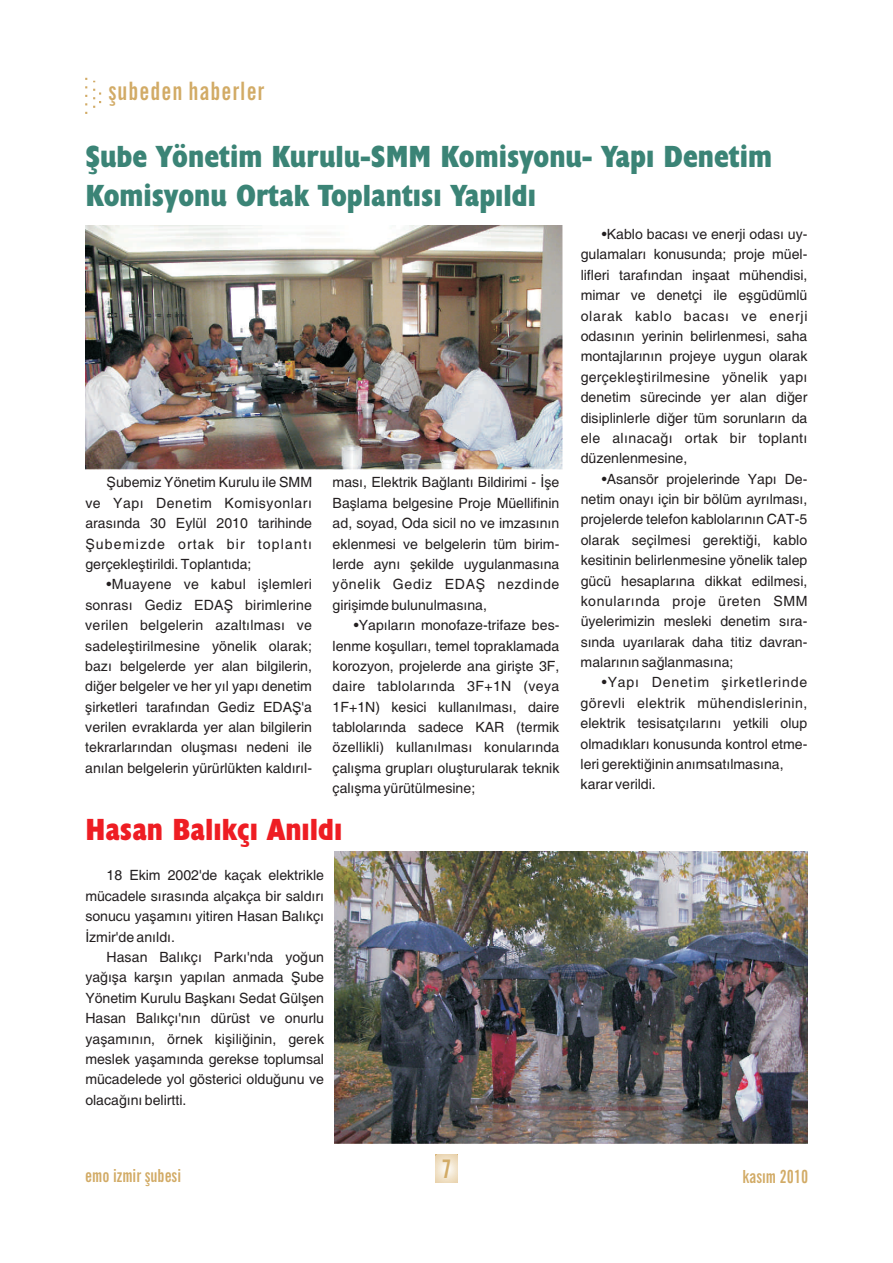
<style>
.page{position:relative;width:893px;height:1263px;background:#fff}
.page>*{position:absolute;margin:0;border:0;box-sizing:border-box;transform-origin:0 0}
.t1{font:700 condensed 30.9px/38.8px "Humanist 521 BT Xtra";color:#3b8476}
.t2{font:700 condensed 30.9px "Humanist 521 BT Xtra";color:#ee1d23}
.t3{font:700 condensed 25.5px "News Gothic BT";color:#d2ab66;scale:.88 1}
.t4{font:700 extra-condensed 25.35px "News Gothic BT";letter-spacing:.045em;color:#d2ab66}
.t5{font:700 extra-condensed 18px "News Gothic BT";color:#d2ab66}
.t6{font:14.1px/20.4px "Helvetica";color:#231f20;text-align:justify}
</style>
<div class="page">
<svg style="left:85px;top:77px;width:2px;height:37px"></svg>
<svg style="left:93px;top:81px;width:8px;height:27px"></svg>
<img style="left:85px;top:226px;width:478px;height:243px">
<img style="left:335px;top:851px;width:472px;height:293px">
<svg style="left:436px;top:1154px;width:21px;height:29px"></svg>
<h3 class="t4" style="left:108px;top:81px;width:157px">şubeden haberler</h3>
<h1 class="t1" style="left:85px;top:140px;width:688px">Şube Yönetim Kurulu-SMM Komisyonu- Yapı Denetim<br>Komisyonu Ortak Toplantısı Yapıldı</h1>
<p class="t6" style="left:85px;top:474px;width:228px;text-indent:21px">Şubemiz Yönetim Kurulu ile SMM ve Yapı Denetim Komisyonları arasında 30 Eylül 2010 tarihinde Şubemizde ortak bir toplantı gerçekleştirildi. Toplantıda;</p>
<p class="t6" style="left:85px;top:575px;width:228px;text-indent:21px">•Muayene ve kabul işlemleri sonrası Gediz EDAŞ birimlerine verilen belgelerin azaltılması ve sadeleştirilmesine yönelik olarak; bazı belgelerde yer alan bilgilerin, diğer belgeler ve her yıl yapı denetim şirketleri tarafından Gediz EDAŞ'a verilen evraklarda yer alan bilgilerin tekrarlarından oluşması nedeni ile anılan belgelerin yürürlükten kaldırıl-</p>
<p class="t6" style="left:333px;top:474px;width:228px">ması, Elektrik Bağlantı Bildirimi - İşe Başlama belgesine Proje Müellifinin ad, soyad, Oda sicil no ve imzasının eklenmesi ve belgelerin tüm birim&shy;lerde aynı şekilde uygulanmasına yönelik Gediz EDAŞ nezdinde girişimde bulunulmasına,</p>
<p class="t6" style="left:333px;top:616px;width:228px;text-indent:21px">•Yapıların monofaze-trifaze bes&shy;lenme koşulları, temel topraklamada korozyon, projelerde ana girişte 3F, daire tablolarında 3F+1N (veya 1F+1N) kesici kullanılması, daire tablolarında sadece KAR (termik özellikli) kullanılması konularında çalışma grupları oluşturularak teknik çalışma yürütülmesine;</p>
<h1 class="t2" style="left:85px;top:816px;width:259px">Hasan Balıkçı Anıldı</h1>
<p class="t6" style="left:85px;top:866px;width:240px;text-indent:21px">18 Ekim 2002'de kaçak elektrikle mücadele sırasında alçakça bir saldırı sonucu yaşamını yitiren Hasan Balıkçı İzmir'de anıldı.</p>
<p class="t6" style="left:85px;top:948px;width:240px;text-indent:21px">Hasan Balıkçı Parkı'nda yoğun yağışa karşın yapılan anmada Şube Yönetim Kurulu Başkanı Sedat Gülşen Hasan Balıkçı'nın dürüst ve onurlu yaşamının, örnek kişiliğinin, gerek meslek yaşamında gerekse toplumsal mücadelede yol gösterici olduğunu ve olacağını belirtti.</p>
<p class="t6" style="left:581px;top:225px;width:228px;text-indent:21px">•Kablo bacası ve enerji odası uy&shy;gulamaları konusunda; proje müel&shy;lifleri tarafından inşaat mühendisi, mimar ve denetçi ile eşgüdümlü olarak kablo bacası ve enerji odasının yerinin belirlenmesi, saha montajlarının projeye uygun olarak gerçekleştirilmesine yönelik yapı denetim sürecinde yer alan diğer disiplinlerle diğer tüm sorunların da ele alınacağı ortak bir toplantı düzenlenmesine,</p>
<p class="t6" style="left:581px;top:470px;width:228px;text-indent:21px">•Asansör projelerinde Yapı De&shy;netim onayı için bir bölüm ayrılması, projelerde telefon kablolarının CAT-5 olarak seçilmesi gerektiği, kablo kesitinin belirlenmesine yönelik talep gücü hesaplarına dikkat edilmesi, konularında proje üreten SMM üyelerimizin mesleki denetim sıra&shy;sında uyarılarak daha titiz davran&shy;malarının sağlanmasına;</p>
<p class="t6" style="left:581px;top:674px;width:228px;text-align:left;text-indent:21px">•Yapı Denetim şirketlerinde görevli elektrik mühendislerinin, elektrik tesisatçılarını yetkili olup olmadıkları konusunda kontrol etme&shy;leri gerektiğinin anımsatılmasına, karar verildi.</p>
<p class="t5" style="left:85px;top:1168px;width:97px">emo izmir şubesi</p>
<h2 class="t3" style="left:442px;top:1158px;width:12px">7</h2>
<p class="t5" style="left:743px;top:1169px;width:67px">kasım 2010</p>
</div>
